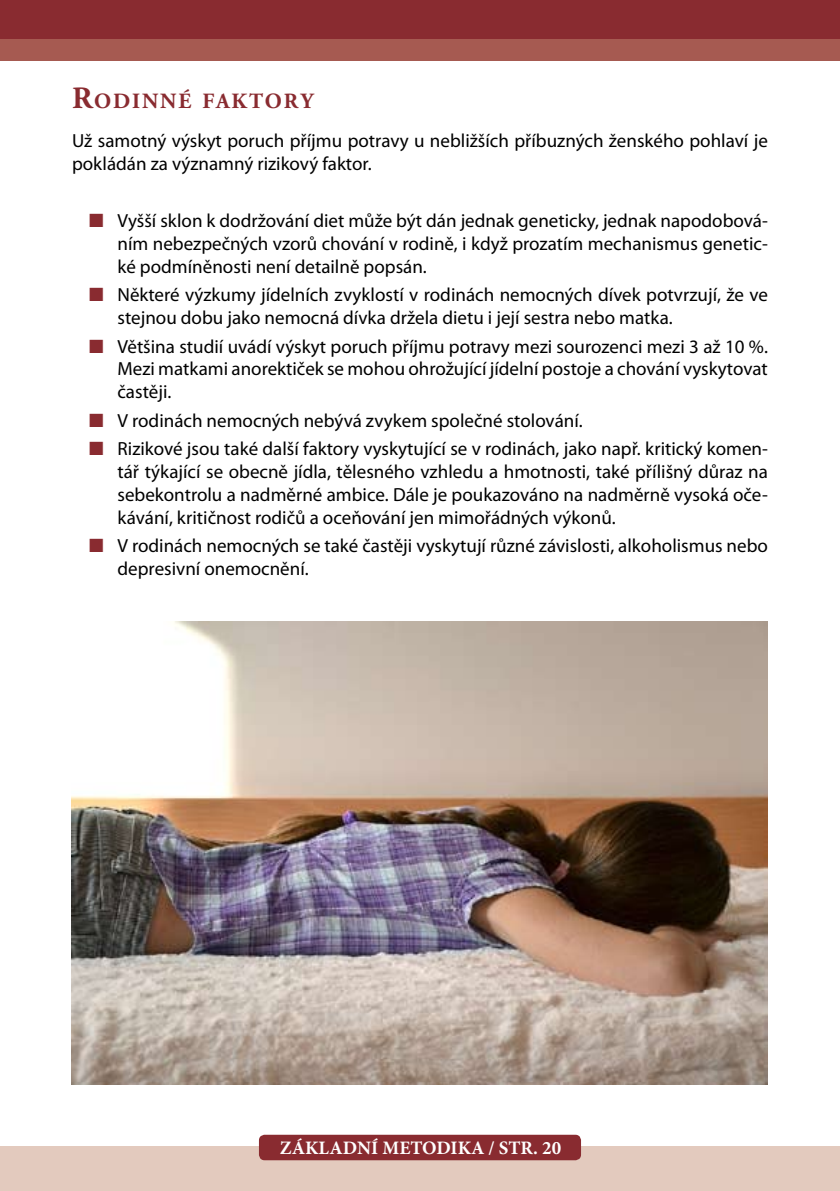
<style>
.page{position:relative;width:840px;height:1191px;background:#fff}
.page>*{position:absolute;margin:0;border:0;box-sizing:border-box;transform-origin:0 0}
.t1{font:700 21.8px "Adobe Garamond Pro";letter-spacing:.085em;color:#892b30}
.t2{font:19px/22.8px "Myriad Pro";color:#000}
.t3{font:700 19px "Minion Pro";color:#fff}
.s1{font-size:31px}
.s2{font-family:"Dixieland Normal";color:#892b30}
</style>
<div class="page">
<div style="left:0;top:0;width:839px;height:60px;background:#a65a51"></div>
<div style="left:0;top:1146px;width:839px;height:45px;background:#e3cabe"></div>
<div style="left:0;top:0;width:839px;height:39px;background:#892b30"></div>
<div style="left:259px;top:1134px;width:321px;height:26px;background:#892b30;border-radius:6px"></div>
<img style="left:72px;top:621px;width:695px;height:463px">
<p class="t1" style="left:72px;top:88px;width:242px"><span class="s1">R</span>OD INNÉ FAKTORY</p>
<p class="t2" style="left:72px;top:129px;width:697px">Už samotný výskyt poruch příjmu potravy u nebližších příbuzných ženského pohlaví je pokládán za významný rizikový faktor.</p>
<p class="t2" style="left:117px;top:209px;width:651px;text-align:justify;text-indent:-28px"><span class="s2">N</span> Vyšší sklon k dodržování diet může být dán jednak geneticky, jednak napodobová&shy;ním nebezpečných vzorů chování v rodině, i když prozatím mechanismus genetic&shy;ké podmíněnosti není detailně popsán.</p>
<p class="t2" style="left:117px;top:283px;width:651px;text-indent:-28px"><span class="s2">N</span> Některé výzkumy jídelních zvyklostí v rodinách nemocných dívek potvrzují, že ve stejnou dobu jako nemocná dívka držela dietu i její sestra nebo matka.</p>
<p class="t2" style="left:117px;top:334px;width:651px;text-align:justify;text-indent:-28px"><span class="s2">N</span> Většina studií uvádí výskyt poruch příjmu potravy mezi sourozenci mezi 3 až 10 %.<br>Mezi matkami anorektiček se mohou ohrožující jídelní postoje a chování vyskytovat častěji.</p>
<p class="t2" style="left:89px;top:406px;width:680px;line-height:28.4px"><span class="s2">N</span> V rodinách nemocných nebývá zvykem společné stolování.<br><span class="s2">N</span> Rizikové jsou také další faktory vyskytující se v rodinách, jako např. kritický komen-</p>
<p class="t2" style="left:117px;top:460px;width:651px;text-align:justify">tář týkající se obecně jídla, tělesného vzhledu a hmotnosti, také přílišný důraz na sebekontrolu a nadměrné ambice. Dále je poukazováno na nadměrně vysoká oče&shy;kávání, kritičnost rodičů a oceňování jen mimořádných výkonů.</p>
<p class="t2" style="left:117px;top:534px;width:651px;text-indent:-28px"><span class="s2">N</span> V rodinách nemocných se také častěji vyskytují různé závislosti, alkoholismus nebo depresivní onemocnění.</p>
<p class="t3" style="left:280px;top:1134px;width:283px">ZÁKLADNÍ METODIKA / STR. 20</p>
</div>
